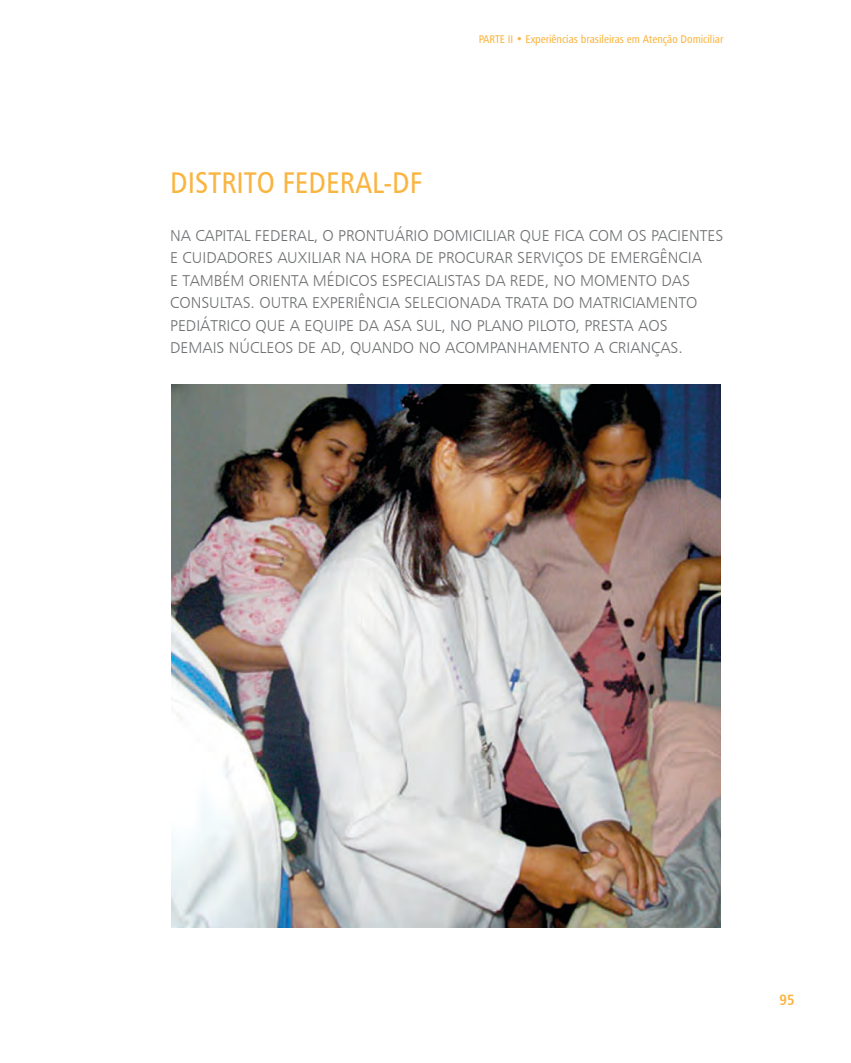
<style>
.page{position:relative;width:851px;height:1063px;background:#fff}
.page>*{position:absolute;margin:0;border:0;box-sizing:border-box;transform-origin:0 0}
.t1{font:30px "Humanist 777 BT Roman Condensed B";color:#fab440}
.t2{font:15.75px/22.5px "Humanist 777 BT Light B";color:#6e7072}
.t3{font:15px "Humanist 777 BT Bold Condensed B";color:#fab440}
.t4{font:11.25px "Humanist 777 BT Roman Condensed B";color:#fab440}
</style>
<div class="page">
<img style="left:171px;top:385px;width:549px;height:542px">
<p class="t4" style="left:478px;top:32px;width:246px">PARTE II • Experiências brasileiras em Atenção Domiciliar</p>
<h1 class="t1" style="left:170px;top:164px;width:13px">DISTRIT</h1>
<h1 class="t1" style="left:257px;top:164px;width:54px">O FEDERA</h1>
<h1 class="t1" style="left:372px;top:164px;width:51px">L-DF</h1>
<p class="t2" style="left:170px;top:224px;width:554px">NA CAPITAL FEDERAL, O PRONTUÁRIO DOM ICILIAR QUE FICA COM OS PACIENTES E CUIDADORES AUXILIAR NA H ORA DE PROCURAR SERVIÇOS DE EM ERGÊ NCIA<br>E TAM BÉM ORIENTA M ÉDICOS ESPECIALISTAS DA REDE, NO MOM ENTO DAS CONSULTAS. OUTRA EXPERIÊ NCIA SELECIONADA TRATA DO MATRICIAM ENTO PEDIÁTRICO QUE A EQUIPE DA ASA SUL, NO PLANO PILOTO, PRESTA AOS DEMAIS NÚCLEOS DE AD, QUANDO NO ACOMPANHAM ENTO A CRIANÇAS.</p>
<p class="t3" style="left:779px;top:990px;width:17px">95</p>
</div>
